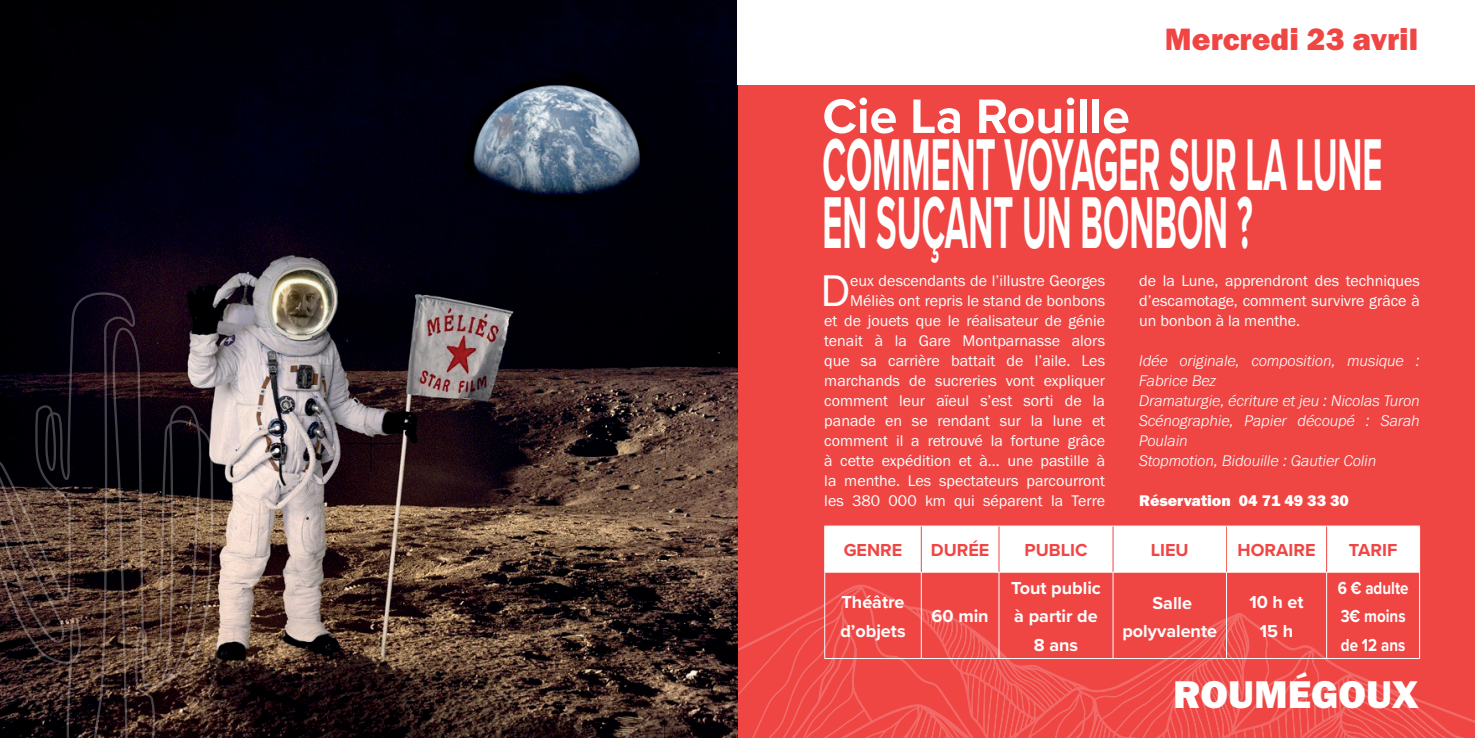
<style>
.page{position:relative;width:1475px;height:738px;background:#fff}
.page>*{position:absolute;margin:0;border:0;box-sizing:border-box;transform-origin:0 0}
.t1{font:700 76px/58px "Proxima Nova";color:#fff;scale:.45 1}
.t2{font:700 50px "Proxima Nova";color:#fff}
.t3{font:46px "Franklin Gothic URW Boo";color:#fff}
.t4{font:40px "Franklin Gothic URW Hea";color:#fff}
.t5{font:32px "Franklin Gothic URW Hea";color:#ef4644}
.t6{font:700 18px/28px "Proxima Nova";color:#fff;text-align:center}
.t7{font:700 18px "Proxima Nova";color:#ef4644}
.t8{font:700 18px/28px "Proxima Nova";color:#fff;scale:.84 1}
.t9{font:16px/20px "Franklin Gothic URW Boo";color:#fff;text-align:right}
.t10{font:italic 300 16px/20px "Franklin Gothic URW";color:#fff}
.t11{font:16px "Franklin Gothic URW Hea";color:#fff}
</style>
<div class="page">
<div style="left:0;top:0;width:1474px;height:737px;background:#ef4644"></div>
<svg style="left:737px;top:582px;width:737px;height:155px"></svg>
<div style="left:825px;top:526px;width:593px;height:45px;background:#fff"></div>
<hr style="left:824px;top:572px;width:1px;height:85px;background:#fff">
<hr style="left:920px;top:572px;width:1px;height:85px;background:#fff">
<hr style="left:998px;top:572px;width:1px;height:85px;background:#fff">
<hr style="left:1112px;top:572px;width:1px;height:85px;background:#fff">
<hr style="left:1225px;top:572px;width:1px;height:85px;background:#fff">
<hr style="left:1325px;top:572px;width:1px;height:85px;background:#fff">
<hr style="left:1418px;top:572px;width:1px;height:85px;background:#fff">
<hr style="left:824px;top:657px;width:97px;height:1px;background:#fff">
<hr style="left:921px;top:657px;width:77px;height:1px;background:#fff">
<hr style="left:998px;top:657px;width:114px;height:1px;background:#fff">
<hr style="left:1112px;top:657px;width:114px;height:1px;background:#fff">
<hr style="left:1226px;top:657px;width:100px;height:1px;background:#fff">
<hr style="left:1326px;top:657px;width:93px;height:1px;background:#fff">
<hr style="left:824px;top:525px;width:97px;height:1px;background:#fff">
<hr style="left:824px;top:526px;width:1px;height:45px;background:#fff">
<hr style="left:921px;top:525px;width:77px;height:1px;background:#fff">
<hr style="left:998px;top:525px;width:114px;height:1px;background:#fff">
<hr style="left:1112px;top:525px;width:114px;height:1px;background:#fff">
<hr style="left:1226px;top:525px;width:100px;height:1px;background:#fff">
<hr style="left:1326px;top:525px;width:93px;height:1px;background:#fff">
<hr style="left:1418px;top:526px;width:1px;height:45px;background:#fff">
<hr style="left:824px;top:571px;width:97px;height:1px;background:#fff">
<hr style="left:921px;top:571px;width:77px;height:1px;background:#fff">
<hr style="left:998px;top:571px;width:114px;height:1px;background:#fff">
<hr style="left:1112px;top:571px;width:114px;height:1px;background:#fff">
<hr style="left:1226px;top:571px;width:100px;height:1px;background:#fff">
<hr style="left:1326px;top:571px;width:93px;height:1px;background:#fff">
<hr style="left:920px;top:526px;width:1px;height:45px;background:#ef4644">
<hr style="left:998px;top:526px;width:1px;height:45px;background:#ef4644">
<hr style="left:1112px;top:526px;width:1px;height:45px;background:#ef4644">
<hr style="left:1225px;top:526px;width:1px;height:45px;background:#f26a56">
<hr style="left:1325px;top:526px;width:1px;height:45px;background:#ef4644">
<img style="left:0;top:0;width:737px;height:737px">
<svg style="left:0;top:292px;width:215px;height:445px;background:#342524"></svg>
<div style="left:737px;top:0;width:737px;height:84px;background:#fff"></div>
<h3 class="t5" style="left:1164px;top:19px;width:255px">Mercredi 23 avril</h3>
<h2 class="t2" style="left:822px;top:79px;width:309px">Cie La Rouille</h2>
<h1 class="t1" style="left:822px;top:133px;width:1245px">COMMENT VOYAGER SUR LA LUNE<br>EN SUÇANT UN BONBON ?</h1>
<p class="t9" style="left:824px;top:270px;width:282px">eux descendants de l’illustre Georges Méliès ont repris le stand de bonbons<br>et de jouets que le réalisateur de génie tenait à la Gare Montparnasse alors que sa carrière battait de l’aile. Les marchands de sucreries vont expliquer comment leur aïeul s’est sorti de la panade en se rendant sur la lune et comment il a retrouvé la fortune grâce à cette expédition et à… une pastille à la menthe. Les spectateurs parcourront les 380 000 km qui séparent la Terre</p>
<p class="t9" style="left:1138px;top:270px;width:282px;text-align:justify">de la Lune, apprendront des techniques d’escamotage, comment survivre grâce à un bonbon à la menthe.</p>
<h3 class="t3" style="left:820px;top:262px;width:31px">D</h3>
<p class="t10" style="left:1138px;top:350px;width:282px">Idée originale, composition, musique :<br>Fabrice Bez<br>Dramaturgie, écriture et jeu : Nicolas Turon<br>Scénographie, Papier découpé : Sarah<br>Poulain<br>Stopmotion, Bidouille : Gautier Colin</p>
<p class="t11" style="left:1138px;top:490px;width:211px">Réservation 04 71 49 33 30</p>
<p class="t7" style="left:843px;top:536px;width:60px">GENRE</p>
<p class="t7" style="left:930px;top:536px;width:60px">DURÉE</p>
<p class="t7" style="left:1024px;top:536px;width:64px">PUBLIC</p>
<p class="t7" style="left:1150px;top:536px;width:39px">LIEU</p>
<p class="t7" style="left:1237px;top:536px;width:79px">HORAIRE</p>
<p class="t7" style="left:1348px;top:536px;width:50px">TARIF</p>
<p class="t6" style="left:840px;top:587px;width:67px;text-align:left">Théâtre d’objets</p>
<p class="t6" style="left:1010px;top:573px;width:91px">Tout public à partir de<br>8 ans</p>
<p class="t8" style="left:1337px;top:573px;width:86px">6 € adulte<br>3€ moins de 12 ans</p>
<p class="t6" style="left:1122px;top:588px;width:96px">Salle polyvalente</p>
<p class="t6" style="left:1249px;top:587px;width:56px">10 h et<br>15 h</p>
<p class="t6" style="left:931px;top:601px;width:59px">60 min</p>
<h3 class="t4" style="left:1173px;top:668px;width:246px">ROUMÉGOUX</h3>
</div>
